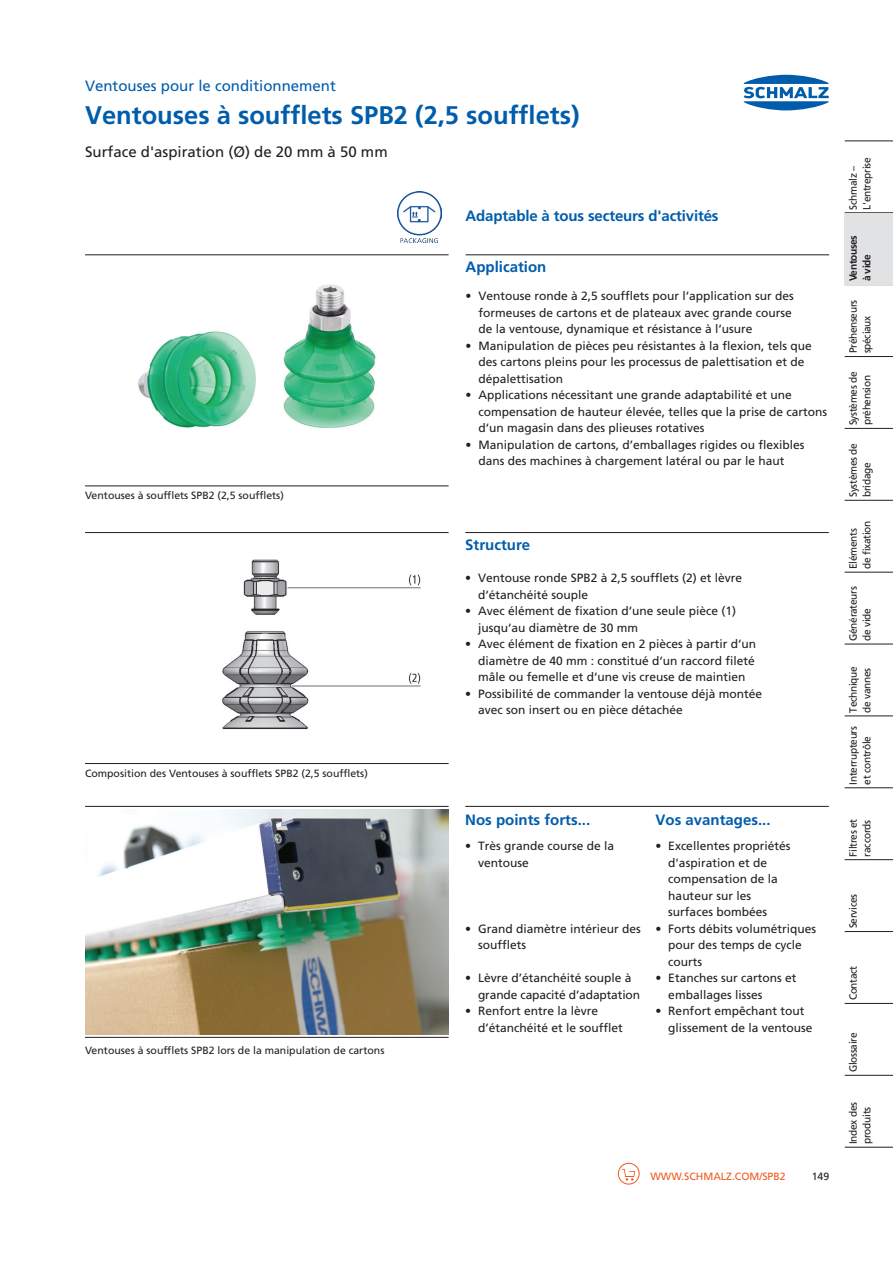
<style>
.page{position:relative;width:893px;height:1263px;background:#fff}
.page>*{position:absolute;margin:0;border:0;box-sizing:border-box;transform-origin:0 0}
.Produkt-Beschreibung{font:700 25.5px "Frutiger LT";color:#015dac}
.Produkt-Beschreibung-2{font:700 15px "Frutiger LT";color:#015dac}
.Produkt-Beschreibung-3{font:15px "Frutiger LT";color:#231f20}
.Produkt-Beschreibung-4{font:15px "Frutiger LT";color:#015dac}
.Produkt-Beschreibung-5{font:12px/16.5px "Frutiger LT";color:#231f20}
.Global-Taben-inaktiv{font:10.5px "Frutiger LT";letter-spacing:-.03em;color:#231f20;scale:.96 1}
.Produkt-Bilduntersch{font:10.5px "Frutiger LT";color:#231f20}
.Global-URL{font:10.5px "Frutiger LT";color:#f15921}
.Global-Taben-aktiv{font:700 10.5px "Frutiger LT";letter-spacing:-.03em;color:#231f20;scale:.96 1}
.Global-Pagina-R{font:10.5px "Frutiger LT";color:#231f20}
</style>
<div class="page">
<svg style="left:744px;top:75px;width:85px;height:35px"></svg>
<hr style="left:845px;top:141px;width:48px;height:1px;background:#231f20">
<hr style="left:845px;top:212px;width:48px;height:1px;background:#231f20">
<hr style="left:845px;top:284px;width:48px;height:1px;background:#231f20">
<hr style="left:845px;top:356px;width:48px;height:1px;background:#231f20">
<hr style="left:845px;top:428px;width:48px;height:1px;background:#231f20">
<hr style="left:845px;top:500px;width:48px;height:1px;background:#231f20">
<hr style="left:845px;top:572px;width:48px;height:1px;background:#231f20">
<hr style="left:845px;top:644px;width:48px;height:1px;background:#231f20">
<hr style="left:845px;top:716px;width:48px;height:1px;background:#231f20">
<hr style="left:845px;top:787px;width:48px;height:1px;background:#231f20">
<hr style="left:845px;top:859px;width:48px;height:1px;background:#231f20">
<hr style="left:845px;top:931px;width:48px;height:1px;background:#231f20">
<hr style="left:845px;top:1003px;width:48px;height:1px;background:#231f20">
<hr style="left:845px;top:1075px;width:48px;height:1px;background:#231f20">
<hr style="left:845px;top:1147px;width:48px;height:1px;background:#231f20">
<div style="left:845px;top:213px;width:48px;height:71px;background:#e1e2e4"></div>
<img style="left:398px;top:191px;width:44px;height:52px">
<hr style="left:85px;top:255px;width:364px;height:1px;background:#231f20">
<hr style="left:85px;top:486px;width:364px;height:1px;background:#231f20">
<hr style="left:466px;top:255px;width:363px;height:1px;background:#231f20">
<img style="left:138px;top:284px;width:238px;height:144px">
<hr style="left:85px;top:532px;width:364px;height:1px;background:#231f20">
<hr style="left:85px;top:763px;width:364px;height:1px;background:#231f20">
<img style="left:222px;top:559px;width:199px;height:171px">
<hr style="left:465px;top:532px;width:364px;height:1px;background:#231f20">
<hr style="left:85px;top:806px;width:364px;height:1px;background:#231f20">
<hr style="left:85px;top:1037px;width:364px;height:1px;background:#231f20">
<img style="left:85px;top:809px;width:364px;height:226px">
<hr style="left:465px;top:806px;width:364px;height:1px;background:#231f20">
<svg style="left:622px;top:1169px;width:13px;height:11px"></svg>
<div style="left:618px;top:1163px;width:21px;height:21px;border:1px solid #f15921;border-radius:50%"></div>
<p class="Produkt-Beschreibung-4" style="left:85px;top:77px;width:252px">Ventouses pour le conditionnement</p>
<p class="Produkt-Beschreibung" style="left:85px;top:100px;width:496px">Ventouses à soufflets SPB2 (2,5 soufflets)</p>
<p class="Produkt-Beschreibung-3" style="left:85px;top:143px;width:304px">Surface d'aspiration (Ø) de 20 mm à 50 mm</p>
<p class="Produkt-Beschreibung-2" style="left:466px;top:207px;width:254px">Adaptable à tous secteurs d'activités</p>
<p class="Produkt-Beschreibung-2" style="left:466px;top:258px;width:82px">Application</p>
<p class="Produkt-Bilduntersch" style="left:85px;top:489px;width:200px">Ventouses à soufflets SPB2 (2,5 soufflets)</p>
<p class="Produkt-Bilduntersch" style="left:85px;top:767px;width:284px">Composition des Ventouses à soufflets SPB2 (2,5 soufflets)</p>
<p class="Produkt-Bilduntersch" style="left:85px;top:1044px;width:301px">Ventouses à soufflets SPB2 lors de la manipulation de cartons</p>
<p class="Produkt-Beschreibung-5" style="left:478px;top:288px;width:317px;text-indent:-13px">• Ventouse ronde à 2,5 soufflets pour l‘application sur des formeuses de cartons et de plateaux avec grande course de la ventouse, dynamique et résistance à l‘usure</p>
<p class="Produkt-Beschreibung-5" style="left:478px;top:337px;width:335px;text-indent:-13px">• Manipulation de pièces peu résistantes à la flexion, tels que des cartons pleins pour les processus de palettisation et de dépalettisation</p>
<p class="Produkt-Beschreibung-5" style="left:478px;top:387px;width:350px;text-indent:-13px">• Applications nécessitant une grande adaptabilité et une compensation de hauteur élevée, telles que la prise de cartons d‘un magasin dans des plieuses rotatives</p>
<p class="Produkt-Beschreibung-5" style="left:478px;top:436px;width:328px;text-indent:-13px">• Manipulation de cartons, d’emballages rigides ou flexibles dans des machines à chargement latéral ou par le haut</p>
<p class="Produkt-Beschreibung-2" style="left:465px;top:536px;width:67px">Structure</p>
<p class="Produkt-Beschreibung-5" style="left:478px;top:570px;width:266px;text-indent:-13px">• Ventouse ronde SPB2 à 2,5 soufflets (2) et lèvre d‘étanchéité souple</p>
<p class="Produkt-Beschreibung-5" style="left:478px;top:603px;width:260px;text-indent:-13px">• Avec élément de fixation d‘une seule pièce (1) jusqu‘au diamètre de 30 mm</p>
<p class="Produkt-Beschreibung-5" style="left:478px;top:636px;width:280px;text-align:justify;text-indent:-13px">• Avec élément de fixation en 2 pièces à partir d‘un diamètre de 40 mm : constitué d‘un raccord fileté mâle ou femelle et d‘une vis creuse de maintien</p>
<p class="Produkt-Beschreibung-5" style="left:478px;top:685px;width:286px;text-indent:-13px">• Possibilité de commander la ventouse déjà montée avec son insert ou en pièce détachée</p>
<p class="Produkt-Beschreibung-2" style="left:465px;top:811px;width:126px">Nos points forts...</p>
<p class="Produkt-Beschreibung-5" style="left:478px;top:838px;width:138px;text-indent:-13px">• Très grande course de la ventouse</p>
<p class="Produkt-Beschreibung-5" style="left:668px;top:838px;width:124px;text-indent:-13px">• Excellentes propriétés d'aspiration et de compensation de la hauteur sur les surfaces bombées</p>
<p class="Produkt-Beschreibung-5" style="left:478px;top:920px;width:164px;text-indent:-13px">• Grand diamètre intérieur des soufflets</p>
<p class="Produkt-Beschreibung-5" style="left:668px;top:920px;width:149px;text-indent:-13px">• Forts débits volumétriques pour des temps de cycle courts</p>
<p class="Produkt-Beschreibung-5" style="left:478px;top:970px;width:164px;text-indent:-13px">• Lèvre d’étanchéité souple à grande capacité d’adaptation</p>
<p class="Produkt-Beschreibung-5" style="left:668px;top:970px;width:130px;text-indent:-13px">• Etanches sur cartons et emballages lisses</p>
<p class="Produkt-Beschreibung-5" style="left:478px;top:1003px;width:146px;text-indent:-13px">• Renfort entre la lèvre d’étanchéité et le soufflet</p>
<p class="Produkt-Beschreibung-5" style="left:668px;top:1003px;width:146px;text-indent:-13px">• Renfort empêchant tout glissement de la ventouse</p>
<p class="Produkt-Beschreibung-2" style="left:656px;top:811px;width:117px">Vos avantages...</p>
<p class="Global-URL" style="left:650px;top:1170px;width:137px">WWW.SCHMALZ.COM/SPB2</p>
<p class="Global-Pagina-R" style="left:812px;top:1170px;width:19px">149</p>
<p class="Global-Taben-inaktiv" style="left:847px;top:210px;width:47px;rotate:-90deg">Schmalz –</p>
<p class="Global-Taben-inaktiv" style="left:860px;top:210px;width:56px;rotate:-90deg">L'entreprise</p>
<p class="Global-Taben-aktiv" style="left:847px;top:281px;width:50px;rotate:-90deg">Ventouses</p>
<p class="Global-Taben-aktiv" style="left:860px;top:281px;width:30px;rotate:-90deg">à vide</p>
<p class="Global-Taben-inaktiv" style="left:847px;top:353px;width:57px;rotate:-90deg">Préhenseurs</p>
<p class="Global-Taben-inaktiv" style="left:860px;top:353px;width:41px;rotate:-90deg">spéciaux</p>
<p class="Global-Taben-inaktiv" style="left:847px;top:425px;width:57px;rotate:-90deg">Systèmes de</p>
<p class="Global-Taben-inaktiv" style="left:860px;top:425px;width:54px;rotate:-90deg">préhension</p>
<p class="Global-Taben-inaktiv" style="left:847px;top:497px;width:57px;rotate:-90deg">Systèmes de</p>
<p class="Global-Taben-inaktiv" style="left:860px;top:497px;width:38px;rotate:-90deg">bridage</p>
<p class="Global-Taben-inaktiv" style="left:847px;top:569px;width:44px;rotate:-90deg">Eléments</p>
<p class="Global-Taben-inaktiv" style="left:860px;top:569px;width:52px;rotate:-90deg">de fixation</p>
<p class="Global-Taben-inaktiv" style="left:847px;top:641px;width:58px;rotate:-90deg">Générateurs</p>
<p class="Global-Taben-inaktiv" style="left:860px;top:641px;width:35px;rotate:-90deg">de vide</p>
<p class="Global-Taben-inaktiv" style="left:847px;top:713px;width:50px;rotate:-90deg">Technique</p>
<p class="Global-Taben-inaktiv" style="left:860px;top:713px;width:48px;rotate:-90deg">de vannes</p>
<p class="Global-Taben-inaktiv" style="left:847px;top:785px;width:62px;rotate:-90deg">Interrupteurs</p>
<p class="Global-Taben-inaktiv" style="left:860px;top:785px;width:52px;rotate:-90deg">et contrôle</p>
<p class="Global-Taben-inaktiv" style="left:847px;top:856px;width:41px;rotate:-90deg">Filtres et</p>
<p class="Global-Taben-inaktiv" style="left:860px;top:856px;width:40px;rotate:-90deg">raccords</p>
<p class="Global-Taben-inaktiv" style="left:847px;top:928px;width:37px;rotate:-90deg">Services</p>
<p class="Global-Taben-inaktiv" style="left:847px;top:1000px;width:38px;rotate:-90deg">Contact</p>
<p class="Global-Taben-inaktiv" style="left:847px;top:1072px;width:43px;rotate:-90deg">Glossaire</p>
<p class="Global-Taben-inaktiv" style="left:847px;top:1144px;width:45px;rotate:-90deg">Index des</p>
<p class="Global-Taben-inaktiv" style="left:860px;top:1144px;width:40px;rotate:-90deg">produits</p>
</div>
